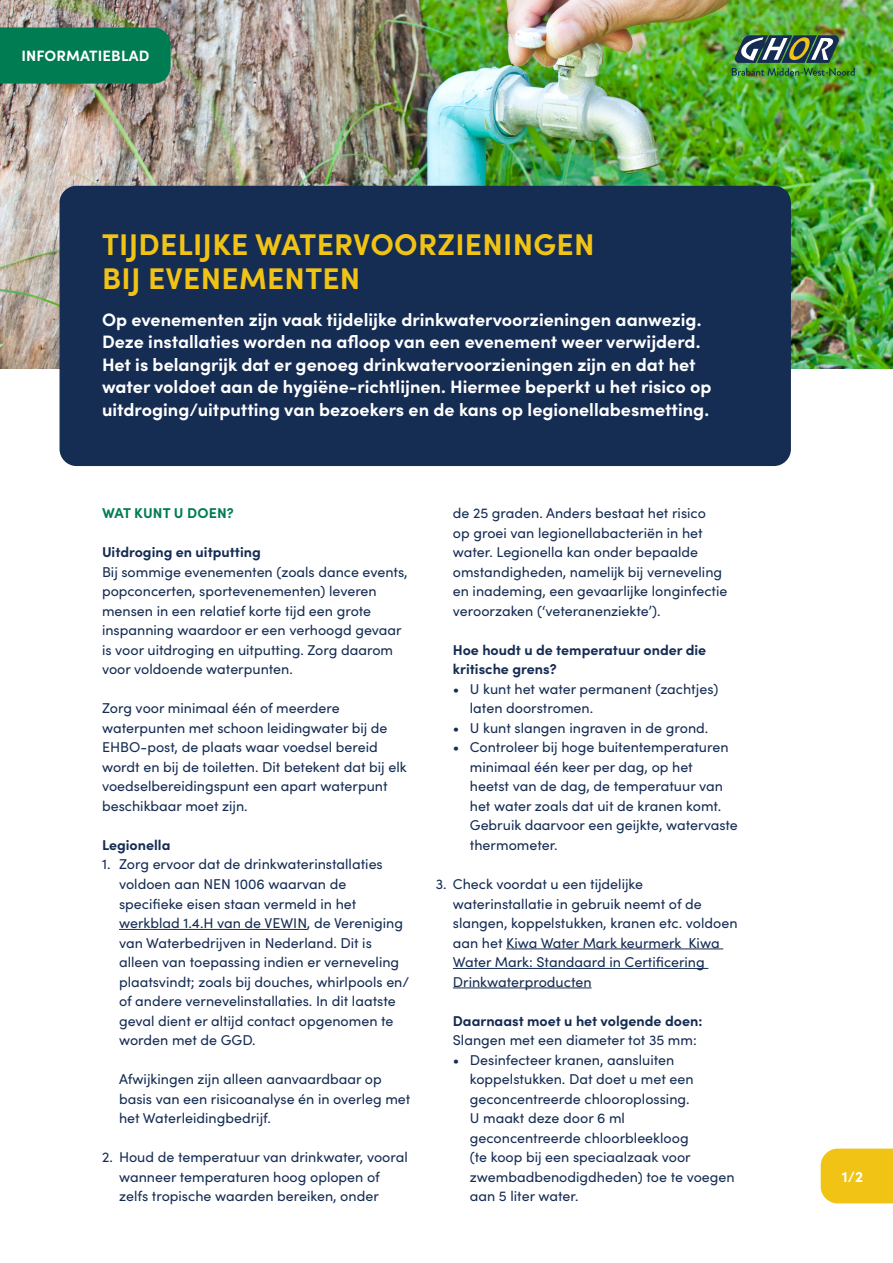
<style>
.page{position:relative;width:893px;height:1263px;background:#fff}
.page>*{position:absolute;margin:0;border:0;box-sizing:border-box;transform-origin:0 0}
.t1{font:700 30px "Sofia Pro";letter-spacing:.01em;color:#f1c315}
.t2{font:700 18px/22.5px "Sofia Pro";color:#fff}
.t3{font:700 15px "Sofia Pro";letter-spacing:.01em;color:#fff}
.t4{font:14.25px/19.5px "Sofia Pro";color:#152c53}
.t5{font:700 14.25px/19.5px "Sofia Pro";color:#152c53}
.t6{font:700 14.25px "Sofia Pro";letter-spacing:.01em;color:#007c53}
</style>
<div class="page">
<img style="left:0;top:0;width:893px;height:368px">
<div style="left:60px;top:186px;width:731px;height:280px;background:#152c53;border-radius:17px"></div>
<img style="left:732px;top:35px;width:123px;height:41px">
<hr style="left:119px;top:929px;width:188px;height:1px;background:#152c53">
<hr style="left:506px;top:948px;width:217px;height:1px;background:#152c53">
<hr style="left:453px;top:968px;width:255px;height:1px;background:#152c53">
<hr style="left:453px;top:987px;width:139px;height:1px;background:#152c53">
<div style="left:0;top:27px;width:171px;height:57px;background:#007c53"></div>
<div style="left:821px;top:1148px;width:72px;height:55px;background:#f1c315"></div>
<p class="t3" style="left:21px;top:44px;width:130px">INFORMATIEBLAD</p>
<p class="t1" style="left:102px;top:221px;width:494px">TIJDELIJKE WATERVOORZIENINGEN</p>
<p class="t1" style="left:102px;top:256px;width:260px">BIJ EVENEMENTEN</p>
<p class="t2" style="left:102px;top:306px;width:611px">Op evenementen zijn vaak tijdelijke drinkwatervoorzieningen aanwezig.<br>Deze installaties worden na afloop van een evenement weer verwijderd.<br>Het is belangrijk dat er genoeg drinkwatervoorzieningen zijn en dat het water voldoet aan de hygiëne-richtlijnen. Hiermee beperkt u het risico op uitdroging/uitputting van bezoekers en de kans op legionellabesmetting.</p>
<p class="t6" style="left:102px;top:502px;width:133px">WAT KUNT U DOEN?</p>
<p class="t5" style="left:102px;top:542px;width:160px">Uitdroging en uitputting</p>
<p class="t4" style="left:102px;top:561px;width:307px">Bij sommige evenementen (zoals dance events, popconcerten, sportevenementen) leveren mensen in een relatief korte tijd een grote inspanning waardoor er een verhoogd gevaar is voor uitdroging en uitputting. Zorg daarom voor voldoende waterpunten.</p>
<p class="t4" style="left:102px;top:698px;width:306px">Zorg voor minimaal één of meerdere waterpunten met schoon leidingwater bij de EHBO-post, de plaats waar voedsel bereid wordt en bij de toiletten. Dit betekent dat bij elk voedselbereidingspunt een apart waterpunt beschikbaar moet zijn.</p>
<p class="t5" style="left:102px;top:834px;width:70px">Legionella</p>
<p class="t4" style="left:119px;top:854px;width:292px;text-indent:-17px">1. Zorg ervoor dat de drinkwaterinstallaties voldoen aan NEN 1006 waarvan de specifieke eisen staan vermeld in het werkblad 1.4.H van de VEWIN, de Vereniging van Waterbedrijven in Nederland. Dit is alleen van toepassing indien er verneveling plaatsvindt; zoals bij douches, whirlpools en/ of andere vernevelinstallaties. In dit laatste geval dient er altijd contact opgenomen te worden met de GGD.</p>
<p class="t4" style="left:119px;top:1068px;width:293px">Afwijkingen zijn alleen aanvaardbaar op basis van een risicoanalyse én in overleg met het Waterleidingbedrijf.</p>
<p class="t4" style="left:119px;top:1146px;width:290px;text-indent:-17px">2. Houd de temperatuur van drinkwater, vooral wanneer temperaturen hoog oplopen of zelfs tropische waarden bereiken, onder</p>
<p class="t4" style="left:453px;top:503px;width:276px">de 25 graden. Anders bestaat het risico<br>op groei van legionellabacteriën in het water. Legionella kan onder bepaalde omstandigheden, namelijk bij verneveling en inademing, een gevaarlijke longinfectie veroorzaken (‘veteranenziekte’).</p>
<p class="t5" style="left:453px;top:639px;width:255px">Hoe houdt u de temperatuur onder die kritische grens?</p>
<p class="t4" style="left:470px;top:678px;width:250px;text-indent:-17px">• U kunt het water permanent (zachtjes) laten doorstromen.</p>
<p class="t4" style="left:453px;top:717px;width:257px">• U kunt slangen ingraven in de grond.</p>
<p class="t4" style="left:470px;top:737px;width:270px;text-indent:-17px">• Controleer bij hoge buitentemperaturen minimaal één keer per dag, op het<br>heetst van de dag, de temperatuur van het water zoals dat uit de kranen komt.<br>Gebruik daarvoor een geijkte, watervaste thermometer.</p>
<p class="t4" style="left:453px;top:873px;width:286px;text-indent:-17px">3. Check voordat u een tijdelijke waterinstallatie in gebruik neemt of de slangen, koppelstukken, kranen etc. voldoen aan het Kiwa Water Mark keurmerk Kiwa Water Mark: Standaard in Certificering Drinkwaterproducten</p>
<p class="t5" style="left:453px;top:1010px;width:251px">Daarnaast moet u het volgende doen:</p>
<p class="t4" style="left:453px;top:1029px;width:245px">Slangen met een diameter tot 35 mm:</p>
<p class="t4" style="left:470px;top:1049px;width:266px;text-indent:-17px">• Desinfecteer kranen, aansluiten koppelstukken. Dat doet u met een geconcentreerde chlooroplossing.<br>U maakt deze door 6 ml geconcentreerde chloorbleekloog<br>(te koop bij een speciaalzaak voor zwembadbenodigdheden) toe te voegen aan 5 liter water.</p>
<p class="t3" style="left:842px;top:1165px;width:23px">1/2</p>
</div>
